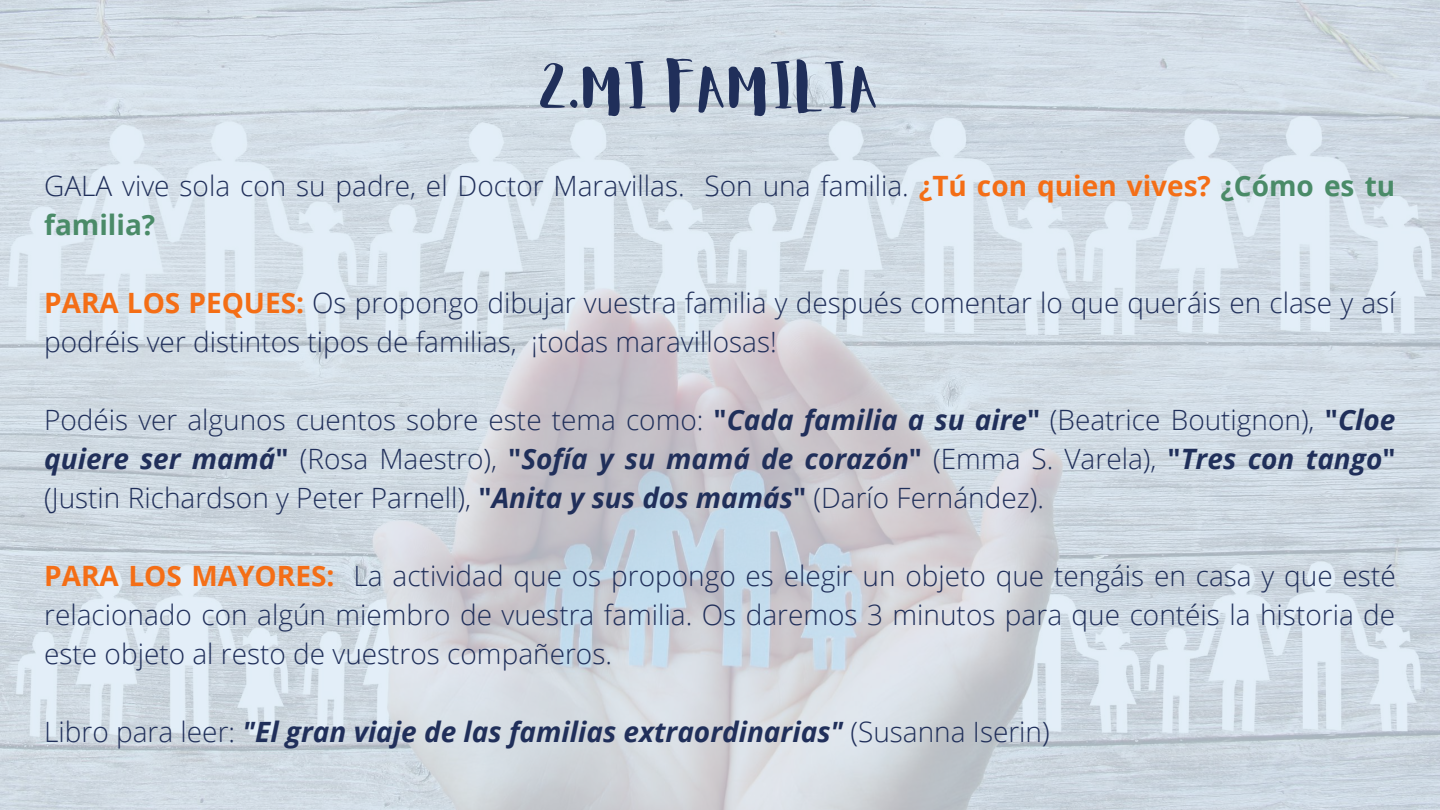
<style>
.page{position:relative;width:1440px;height:810px;background:#fff}
.page>*{position:absolute;margin:0;border:0;box-sizing:border-box;transform-origin:0 0}
.t1{font:52px "Aloja Extended";color:#202f5a}
.t2{font:300 28px/39px "Open Sans";color:#202f5a}
.t3{font:italic 700 28px "Open Sans";color:#202f5a}
.s1{font-weight:700;color:#f46e16}
.s2{font-weight:700;color:#4a8b68}
.s3{font-weight:700}
.s4{font-weight:700;font-style:italic}
.s5{font-weight:300;font-style:normal}
</style>
<div class="page">
<img style="left:0;top:0;width:1440px;height:810px">
<h1 class="t1" style="left:539px;top:64px;width:343px">2.MI FAMILIA</h1>
<p class="t2" style="left:44px;top:165px;width:1353px">GALA vive sola con su padre, el Doctor Maravillas. Son una familia. <span class="s1">¿Tú con quien vives?</span> <span class="s2">¿Cómo es tu familia?</span></p>
<p class="t2" style="left:44px;top:282px;width:1353px"><span class="s1">PARA LOS PEQUES:</span> Os propongo dibujar vuestra familia y después comentar lo que queráis en clase y así podréis ver distintos tipos de familias, ¡todas maravillosas!</p>
<p class="t2" style="left:44px;top:399px;width:1353px;text-align:justify">Podéis ver algunos cuentos sobre este tema como: <span class="s3">"</span><span class="s4">Cada familia a su aire</span><span class="s3">"</span> (Beatrice Boutignon), <span class="s3">"</span><span class="s4">Cloe quiere ser mamá</span><span class="s3">"</span> (Rosa Maestro), <span class="s3">"</span><span class="s4">Sofía y su mamá de corazón</span><span class="s3">"</span> (Emma S. Varela), <span class="s3">"</span><span class="s4">Tres con tango</span><span class="s3">" </span>(Justin Richardson y Peter Parnell), <span class="s3">"</span><span class="s4">Anita y sus dos mamás</span><span class="s3">"</span> (Darío Fernández).</p>
<p class="t2" style="left:44px;top:555px;width:1353px;text-align:justify"><span class="s1">PARA LOS MAYORES:</span> La actividad que os propongo es elegir un objeto que tengáis en casa y que esté relacionado con algún miembro de vuestra familia. Os daremos 3 minutos para que contéis la historia de este objeto al resto de vuestros compañeros.</p>
<p class="t3" style="left:44px;top:712px;width:1007px"><span class="s5">Libro para leer:</span> "El gran viaje de las familias extraordinarias" <span class="s5">(Susanna Iserin)</span></p>
</div>
